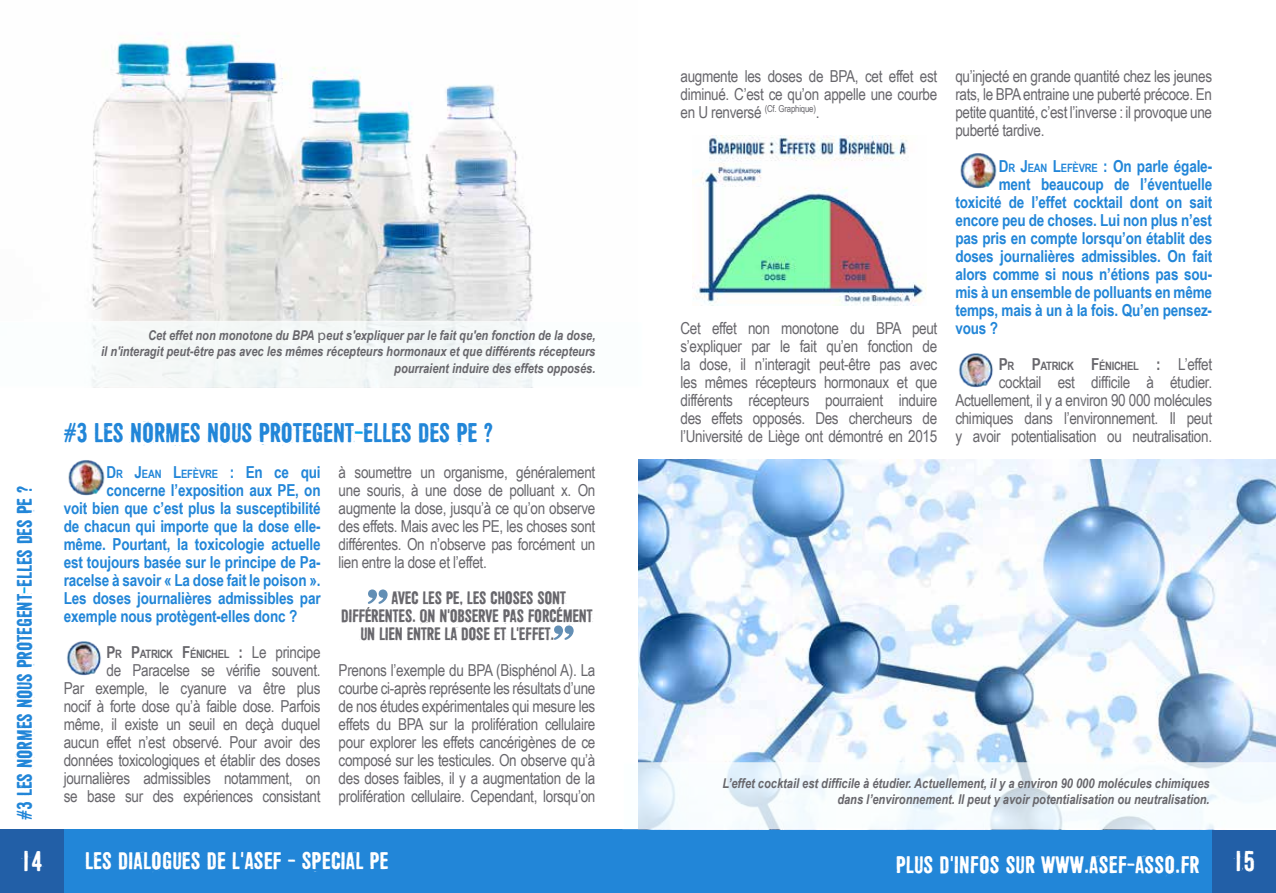
<style>
.page{position:relative;width:1276px;height:893px;background:#fff}
.page>*{position:absolute;margin:0;border:0;box-sizing:border-box;transform-origin:0 0}
.t1{font:28.5px "Shoemaker";color:#fff}
.t2{font:27px "Shoemaker";letter-spacing:-.01em;color:#2286d8}
.t3{font:24px "Shoemaker";color:#fff}
.t4{font:21px "Shoemaker";letter-spacing:-.01em;color:#2286d8}
.t5{font:18px "Shoemaker";letter-spacing:-.02em;color:#68676c}
.t6{font:16.5px/18px "Arial Narrow";letter-spacing:-.02em;color:#68676c;text-align:justify}
.t7{font:700 16.5px/18px "Arial Narrow";letter-spacing:-.01em;color:#2286d8;text-align:justify}
.t8{font:italic 700 13.5px/16.2px "Arial Narrow";color:#68676c;text-align:right}
.t9{font:700 11.55px "Arial Narrow";letter-spacing:-.03em;color:#68676c}
.t10{font:700 11.55px "Arial Narrow";letter-spacing:-.015em;color:#2286d8}
.t11{font:9.6px "Arial Narrow";letter-spacing:-.02em;color:#68676c}
.s1{color:#00a6eb}
.s2{font-family:"Myriad Pro";font-weight:400;font-style:normal;font-size:15px}
.s3{font-size:16.5px}
.s4{font-weight:400;font-size:16.5px}
.s5{font-style:inherit}
.s6{font-size:11.55px}
.s7{font-size:28.5px}
</style>
<div class="page">
<div style="left:64px;top:829px;width:574px;height:64px;background:#2286d8"></div>
<div style="left:638px;top:829px;width:574px;height:64px;background:#2286d8"></div>
<div style="left:0;top:829px;width:64px;height:64px;background:#225fa7"></div>
<div style="left:1212px;top:829px;width:64px;height:64px;background:#225fa7"></div>
<svg style="left:368px;top:589px;width:19px;height:15px"></svg>
<svg style="left:554px;top:625px;width:19px;height:15px"></svg>
<img style="left:68px;top:460px;width:37px;height:35px">
<img style="left:67px;top:641px;width:34px;height:35px">
<img style="left:960px;top:154px;width:37px;height:35px">
<img style="left:91px;top:33px;width:442px;height:288px">
<img style="left:638px;top:460px;width:638px;height:302px">
<div style="left:91px;top:321px;width:442px;height:67px;background:#f4f8f7"></div>
<img style="left:959px;top:353px;width:34px;height:35px">
<svg style="left:638px;top:762px;width:638px;height:67px"></svg>
<img style="left:692px;top:136px;width:234px;height:170px">
<p class="t4" style="left:13px;top:820px;width:335px;rotate:-90deg">#3 LES NORMES NOUS PROTEGENT<span class="s1">-</span>ELLES DES PE ?</p>
<p class="t8" style="left:101px;top:327px;width:496px">Cet effet non monotone du BPA <span class="s2">p</span>eut s'expliquer par le fait qu'en fonction de la dose,<br>il n'interagit peut-être pas avec les mêmes récepteurs hormonaux et que différents récepteurs pourraient induire des effets opposés.</p>
<h2 class="t2" style="left:64px;top:417px;width:431px">#3 LES NORMES NOUS PROTEGENT<span class="s1">-</span>ELLES DES PE ?</h2>
<p class="t10" style="left:107px;top:465px;width:215px"><span class="s3">D</span>R <span class="s3">J</span>EAN <span class="s3">L</span>EFÈVRE <span class="s3">: En ce qui</span></p>
<p class="t7" style="left:64px;top:480px;width:258px;text-indent:43px">concerne l’exposition aux PE, on voit bien que c’est plus la susceptibilité de chacun qui importe que la dose elle&shy;même. Pourtant, la toxicologie actuelle est toujours basée sur le principe de Pa&shy;racelse à savoir « La dose fait le poison ».<br>Les doses journalières admissibles par exemple nous protègent-elles donc ?</p>
<p class="t9" style="left:107px;top:645px;width:215px"><span class="s3">P</span>R <span class="s3">P</span>ATRICK <span class="s3">F</span>ÉNICHEL <span class="s3">:</span> <span class="s4">Le principe</span></p>
<p class="t6" style="left:64px;top:660px;width:258px;text-indent:43px">de Paracelse se vérifie souvent.<br>Par exemple, le cyanure va être plus nocif à forte dose qu’à faible dose. Parfois même, il existe un seuil en deçà duquel aucun effet n’est observé. Pour avoir des données toxicologiques et établir des doses journalières admissibles notamment, on se base sur des expériences consistant</p>
<p class="t6" style="left:339px;top:462px;width:258px">à soumettre un organisme, généralement une souris, à une dose de polluant x. On augmente la dose, jusqu’à ce qu’on observe des effets. Mais avec les PE, les choses sont différentes. On n’observe pas forcément un lien entre la dose et l’effet.</p>
<p class="t5" style="left:391px;top:587px;width:176px">AVEC LES PE, LES CHOSES SONT</p>
<p class="t5" style="left:341px;top:605px;width:253px">DIFFÉRENTES. ON N'OBSERVE PAS FORCÉMENT</p>
<p class="t5" style="left:360px;top:623px;width:195px">UN LIEN ENTRE LA DOSE ET L'EFFET.</p>
<p class="t6" style="left:339px;top:660px;width:258px">Prenons l’exemple du BPA (Bisphénol A). La courbe ci-après représente les résultats d’une de nos études expérimentales qui mesure les effets du BPA sur la prolifération cellulaire pour explorer les effets cancérigènes de ce composé sur les testicules. On observe qu’à des doses faibles, il y a augmentation de la prolifération cellulaire. Cependant, lorsqu’on</p>
<p class="t6" style="left:680px;top:66px;width:258px">augmente les doses de BPA, cet effet est diminué. C’est ce qu’on appelle une courbe</p>
<p class="t11" style="left:680px;top:102px;width:141px"><span class="s3">en U renversé</span> (Cf. Graphique)<span class="s3">.</span></p>
<p class="t6" style="left:680px;top:318px;width:258px">Cet effet non monotone du BPA peut s’expliquer par le fait qu’en fonction de la dose, il n’interagit peut-être pas avec les mêmes récepteurs hormonaux et que différents récepteurs pourraient induire des effets opposés. Des chercheurs de l’Université de Liège ont démontré en 2015</p>
<p class="t6" style="left:955px;top:66px;width:258px">qu’injecté en grande quantité chez les jeunes rats, le BPA entraine une puberté précoce. En petite quantité, c’est l’inverse : il provoque une puberté tardive.</p>
<p class="t7" style="left:998px;top:156px;width:215px"><span class="s5">D</span><span class="s6">R</span> <span class="s5">J</span><span class="s6">EAN</span> <span class="s5">L</span><span class="s6">EFÈVRE</span> : On parle égale-</p>
<p class="t7" style="left:998px;top:174px;width:215px">ment beaucoup de l’éventuelle</p>
<p class="t7" style="left:955px;top:192px;width:258px">toxicité de l’effet cocktail dont on sait</p>
<p class="t7" style="left:955px;top:210px;width:258px">encore peu de choses. Lui non plus n’est</p>
<p class="t7" style="left:955px;top:228px;width:258px">pas pris en compte lorsqu’on établit des</p>
<p class="t7" style="left:955px;top:246px;width:258px">doses journalières admissibles. On fait</p>
<p class="t7" style="left:955px;top:264px;width:258px">alors comme si nous n’étions pas sou-</p>
<p class="t7" style="left:955px;top:282px;width:258px">mis à un ensemble de polluants en même</p>
<p class="t7" style="left:955px;top:300px;width:258px">temps, mais à un à la fois. Qu’en pensez-</p>
<p class="t7" style="left:955px;top:318px;width:44px">vous ?</p>
<p class="t9" style="left:998px;top:357px;width:215px"><span class="s3">P</span>R <span class="s3">P</span>ATRICK <span class="s3">F</span>ÉNICHEL <span class="s3">:</span> <span class="s4">L’effet</span></p>
<p class="t6" style="left:955px;top:372px;width:258px;text-indent:43px">cocktail est difficile à étudier.<br>Actuellement, il y a environ 90 000 molécules chimiques dans l’environnement. Il peut y avoir potentialisation ou neutralisation.</p>
<p class="t8" style="left:722px;top:774px;width:489px">L’effet cocktail est difficile à étudier. Actuellement, il y a environ 90 000 molécules chimiques dans l’environnement. Il peut y avoir potentialisation ou neutralisation.</p>
<h1 class="t1" style="left:22px;top:845px;width:23px">14</h1>
<h3 class="t3" style="left:85px;top:847px;width:305px">LES DIALOGUES DE L'ASEF - SPECIAL PE</h3>
<h3 class="t3" style="left:896px;top:851px;width:361px">PLUS D'INFOS SUR WWW.ASEF-ASSO.FR <span class="s7">15</span></h3>
</div>
